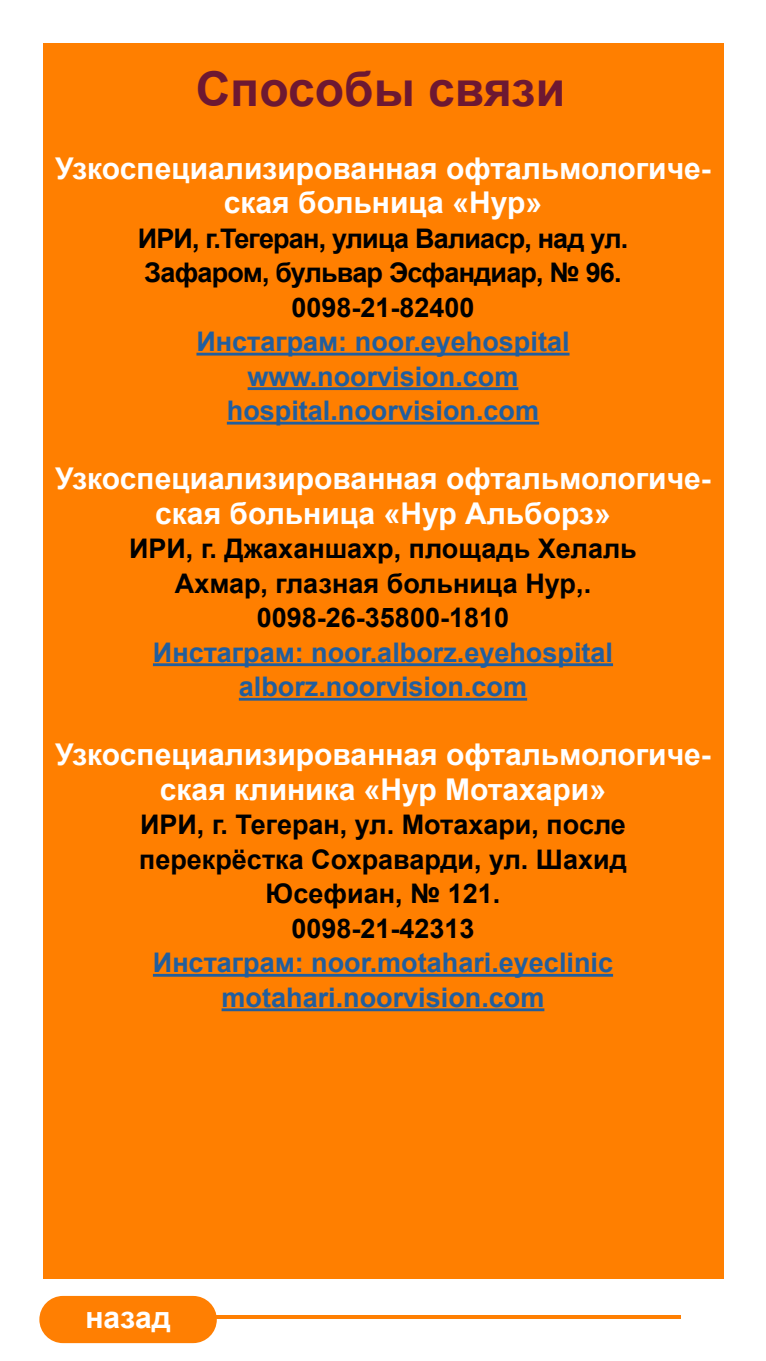
<style>
.page{position:relative;width:766px;height:1361px;background:#fff}
.page>*{position:absolute;margin:0;border:0;box-sizing:border-box;transform-origin:0 0}
.t1{font:700 48px "Arial";color:#6d1832}
.t2{font:700 30px "Arial";color:#fff}
.t3{font:700 27px/34.5px "Arial";color:#215e9e;text-align:center}
.t4{font:700 27px/34.5px "Arial";color:#000;text-align:center}
.t5{font:700 27px/34.5px "Arial";letter-spacing:-.03em;color:#000;text-align:center}
</style>
<div class="page">
<div style="left:39px;top:1296px;width:178px;height:47px;background:#ff7f02"></div>
<hr style="left:213px;top:1315px;width:468px;height:3px;background:#ff7f02">
<div style="left:43px;top:44px;width:680px;height:1235px;background:#ff7f00"></div>
<hr style="left:196px;top:353px;width:373px;height:2px;background:#215e9e">
<hr style="left:247px;top:387px;width:271px;height:3px;background:#215e9e">
<hr style="left:227px;top:422px;width:312px;height:2px;background:#215e9e">
<hr style="left:153px;top:663px;width:460px;height:3px;background:#215e9e">
<hr style="left:239px;top:698px;width:288px;height:2px;background:#215e9e">
<hr style="left:153px;top:974px;width:460px;height:2px;background:#215e9e">
<hr style="left:221px;top:1008px;width:323px;height:3px;background:#215e9e">
<h1 class="t1" style="left:196px;top:55px;width:371px">Способы связи</h1>
<p class="t2" style="left:55px;top:147px;width:657px">Узкоспециализированная офтальмологиче-</p>
<p class="t2" style="left:224px;top:182px;width:319px">ская больница «Нур«</p>
<p class="t5" style="left:138px;top:221px;width:492px">ИРИ .г, Тегеран, улица Валиаср, над ул.<br>Зафаром, бульвар Эсфандиар No, 96.<br>0098-21-82400</p>
<p class="t3" style="left:196px;top:325px;width:374px">Инстаграм: noor.eyehospital www.noorvision.com hospital.noorvision.com</p>
<p class="t2" style="left:55px;top:458px;width:657px">Узкоспециализированная офтальмологиче-</p>
<p class="t2" style="left:155px;top:492px;width:457px">ская больница «Нур Альборз«</p>
<p class="t4" style="left:129px;top:532px;width:509px">ИРИ .г, Джаханшахр, площадь Хелаль<br>Ахмар, глазная больница Нур,.<br>0098-26-35800-1810</p>
<p class="t3" style="left:153px;top:635px;width:461px">Инстаграм: noor.alborz.eyehospital alborz.noorvision.com</p>
<p class="t2" style="left:55px;top:734px;width:657px">Узкоспециализированная офтальмологиче-</p>
<p class="t2" style="left:160px;top:768px;width:447px">ская клиника «Нур Мотахари«</p>
<p class="t4" style="left:139px;top:808px;width:489px">ИРИ .г, Тегеран, ул. Мотахари, после перекрёстка Сохраварди, ул. Шахид<br>Юсефиан No, 121.<br>0098-21-42313</p>
<p class="t3" style="left:153px;top:946px;width:461px">Инстаграм: noor.motahari.eyeclinic motahari.noorvision.com</p>
<p class="t2" style="left:85px;top:1296px;width:87px">назад</p>
</div>
